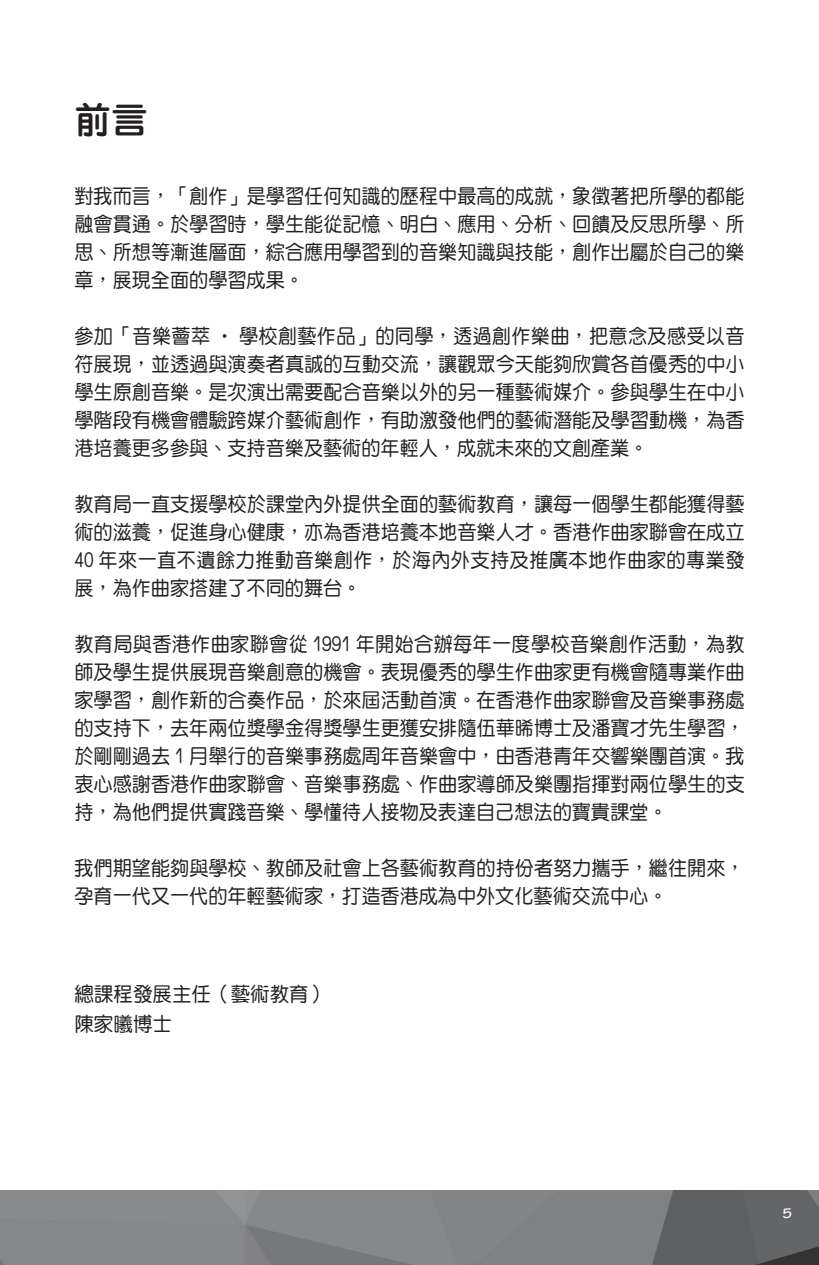
<style>
.page{position:relative;width:819px;height:1265px;background:#fff}
.page>*{position:absolute;margin:0;border:0;box-sizing:border-box;transform-origin:0 0}
.t1{font:36.75px "DFN Yuan MXB HK BF";color:#231f20}
.t2{font:20.12px/28px "DF Yuan Md HK BF";color:#231f20;text-align:justify;scale:.95 1}
.t3{font:20.12px/29.8px "DF Yuan Md HK BF";color:#231f20}
.t4{font:700 14.88px "Tekton Pro";color:#fff}
</style>
<div class="page">
<img style="left:0;top:1190px;width:819px;height:75px">
<h1 class="t1" style="left:74px;top:102px;width:75px">前言</h1>
<p class="t2" style="left:74px;top:182px;width:706px">對我而言，「創作」是學習任何知識的歷程中最高的成就，象徵著把所學的都能融會貫通。於學習時，學生能從記憶、明白、應用、分析、回饋及反思所學、所思、所想等漸進層面，綜合應用學習到的音樂知識與技能，創作出屬於自己的樂章，展現全面的學習成果。</p>
<p class="t2" style="left:74px;top:322px;width:707px">參加「音樂薈萃 ‧ 學校創藝作品」的同學，透過創作樂曲，把意念及感受以音符展現，並透過與演奏者真誠的互動交流，讓觀眾今天能夠欣賞各首優秀的中小學生原創音樂。是次演出需要配合音樂以外的另一種藝術媒介。參與學生在中小學階段有機會體驗跨媒介藝術創作，有助激發他們的藝術潛能及學習動機，為香港培養更多參與、支持音樂及藝術的年輕人，成就未來的文創產業。</p>
<p class="t2" style="left:74px;top:490px;width:707px">教育局一直支援學校於課堂內外提供全面的藝術教育，讓每一個學生都能獲得藝術的滋養，促進身心健康，亦為香港培養本地音樂人才。香港作曲家聯會在成立40 年來一直不遺餘力推動音樂創作，於海內外支持及推廣本地作曲家的專業發展，為作曲家搭建了不同的舞台。</p>
<p class="t2" style="left:74px;top:630px;width:707px">教育局與香港作曲家聯會從 1991 年開始合辦每年一度學校音樂創作活動，為教師及學生提供展現音樂創意的機會。表現優秀的學生作曲家更有機會隨專業作曲家學習，創作新的合奏作品，於來屆活動首演。在香港作曲家聯會及音樂事務處的支持下，去年兩位獎學金得獎學生更獲安排隨伍華晞博士及潘寶才先生學習，於剛剛過去 1 月舉行的音樂事務處周年音樂會中，由香港青年交響樂團首演。我衷心感謝香港作曲家聯會、音樂事務處、作曲家導師及樂團指揮對兩位學生的支持，為他們提供實踐音樂、學懂待人接物及表達自己想法的寶貴課堂。</p>
<p class="t2" style="left:74px;top:854px;width:706px">我們期望能夠與學校、教師及社會上各藝術教育的持份者努力攜手，繼往開來，孕育一代又一代的年輕藝術家，打造香港成為中外文化藝術交流中心。</p>
<p class="t3" style="left:74px;top:979px;width:255px">總課程發展主任（藝術教育）陳家曦博士</p>
<p class="t4" style="left:782px;top:1204px;width:11px">5</p>
</div>
